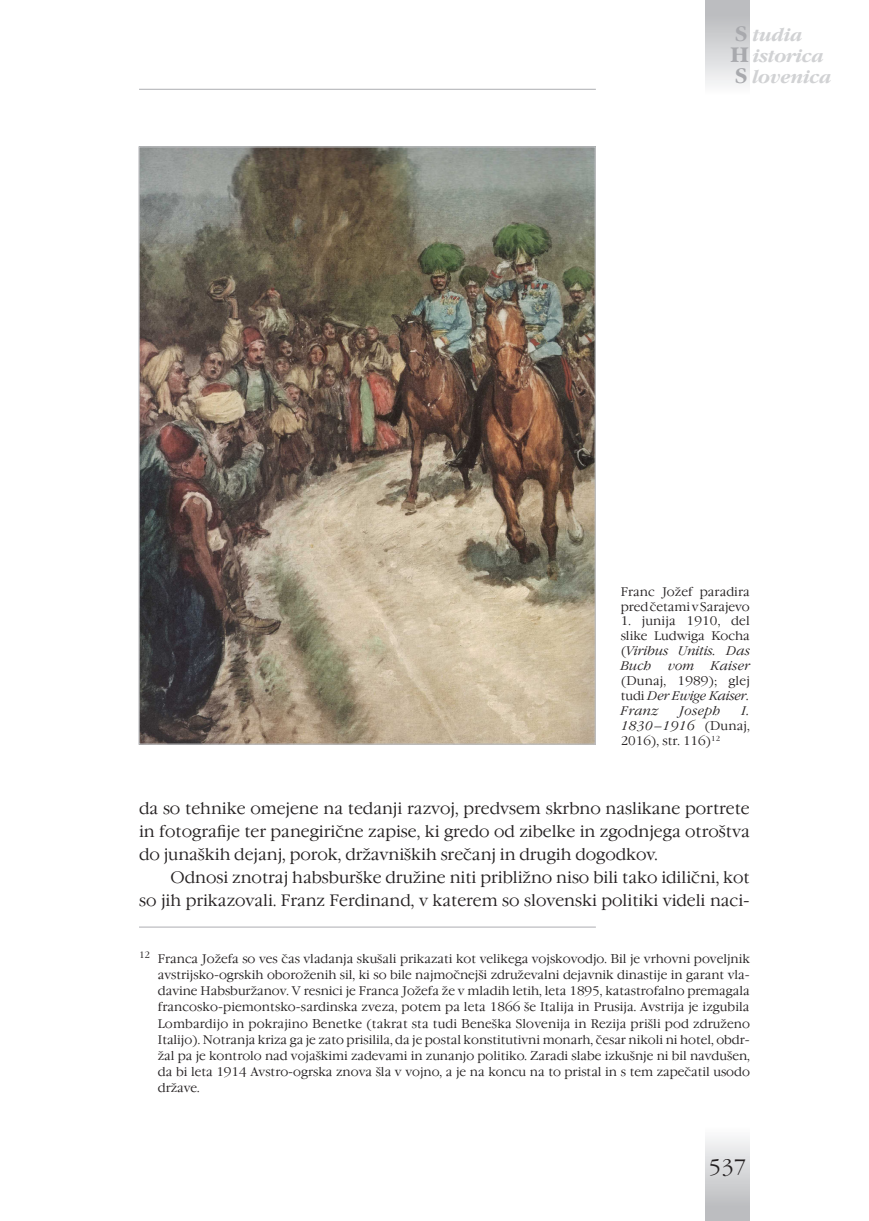
<style>
.page{position:relative;width:869px;height:1221px;background:#fff}
.page>*{position:absolute;margin:0;border:0;box-sizing:border-box;transform-origin:0 0}
.t1{font:20.82px "Garamond Light ITC";color:#231f20}
.t2{font:20.82px/21px "Garamond Bold ITC";color:#a8a9ad;text-align:justify}
.t3{font:italic 17.32px/21px "Garamond Bold ITC";color:#d1d2d4}
.clanek_zamik{font:16.45px/22.9px "Garamond Light ITC";color:#231f20;text-align:justify}
.Fusnota{font:12.42px/16.1px "Garamond Light ITC";color:#231f20;text-align:justify}
.podpis_ob_sliki{font:12.42px/14.9px "Garamond Light ITC";color:#231f20;text-align:justify}
.podpis_ob_sliki-2{font:italic 12.42px/14.9px "Garamond Light ITC";letter-spacing:.03em;color:#231f20;text-align:justify}
.s1{font-style:italic}
.s2{font-style:normal}
</style>
<div class="page">
<div style="left:704px;top:1181px;width:45px;height:39px;background:#bcbdc0"></div>
<div style="left:704px;top:0;width:45px;height:15px;background:#bcbdc0"></div>
<hr style="left:139px;top:89px;width:456px;height:1px;background:#bcbdc0">
<div style="left:704px;top:1126px;width:45px;height:79px;background:linear-gradient(to bottom,#fdfefe,#bdbec1)"></div>
<div style="left:704px;top:15px;width:45px;height:80px;background:linear-gradient(to bottom,#bbbcbf,#fbfcfc)"></div>
<hr style="left:139px;top:926px;width:456px;height:1px;background:#bcbdc0">
<img style="left:140px;top:148px;width:453px;height:594px">
<h1 class="t2" style="left:730px;top:22px;width:21px">S H S</h1>
<h2 class="t3" style="left:752px;top:25px;width:80px">tudia istorica lovenica</h2>
<p class="podpis_ob_sliki" style="left:620px;top:584px;width:130px">Franc Jožef paradira pred četami v Sarajevo</p>
<p class="podpis_ob_sliki" style="left:620px;top:613px;width:131px">1. junija 1910, del slike Ludwiga Kocha (<span class="s1">Viribus Unitis. Das Buch</span></p>
<p class="podpis_ob_sliki-2" style="left:620px;top:658px;width:130px;text-indent:90px">Kaiser <span class="s2">(Dunaj, 1989); glej tudi</span> Der Ewige Kaiser.<br>Franz</p>
<p class="podpis_ob_sliki-2" style="left:667px;top:658px;width:28px">vom</p>
<p class="podpis_ob_sliki-2" style="left:679px;top:703px;width:42px">Joseph</p>
<p class="podpis_ob_sliki" style="left:620px;top:703px;width:130px;text-indent:121px"><span class="s1">I.<br>1830–1916</span> (Dunaj, 2016), str. 116)<sup>12</sup></p>
<p class="clanek_zamik" style="left:139px;top:796px;width:612px">da so tehnike omejene na tedanji razvoj, predvsem skrbno naslikane portrete in fotografije ter panegirične zapise, ki gredo od zibelke in zgodnjega otroštva do junaških dejanj, porok, državniških srečanj in drugih dogodkov.<sup>12</sup></p>
<p class="clanek_zamik" style="left:139px;top:865px;width:612px;text-align:right">Odnosi znotraj habsburške družine niti približno niso bili tako idilični, kot<br>so jih prikazovali. Franz Ferdinand, v katerem so slovenski politiki videli naci-</p>
<p class="Fusnota" style="left:158px;top:950px;width:593px;text-indent:-19px"><sup>12</sup> Franca Jožefa so ves čas vladanja skušali prikazati kot velikega vojskovodjo. Bil je vrhovni poveljnik avstrijsko-ogrskih oboroženih sil, ki so bile najmočnejši združevalni dejavnik dinastije in garant vla&shy;davine Habsburžanov. V resnici je Franca Jožefa že v mladih letih, leta 1895, katastrofalno premagala francosko-piemontsko-sardinska zveza, potem pa leta 1866 še Italija in Prusija. Avstrija je izgubila Lombardijo in pokrajino Benetke (takrat sta tudi Beneška Slovenija in Rezija prišli pod združeno Italijo). Notranja kriza ga je zato prisilila, da je postal konstitutivni monarh, česar nikoli ni hotel, obdr&shy;žal pa je kontrolo nad vojaškimi zadevami in zunanjo politiko. Zaradi slabe izkušnje ni bil navdušen, da bi leta 1914 Avstro-ogrska znova šla v vojno, a je na koncu na to pristal in s tem zapečatil usodo države.</p>
<h1 class="t1" style="left:708px;top:1154px;width:40px">537</h1>
</div>
